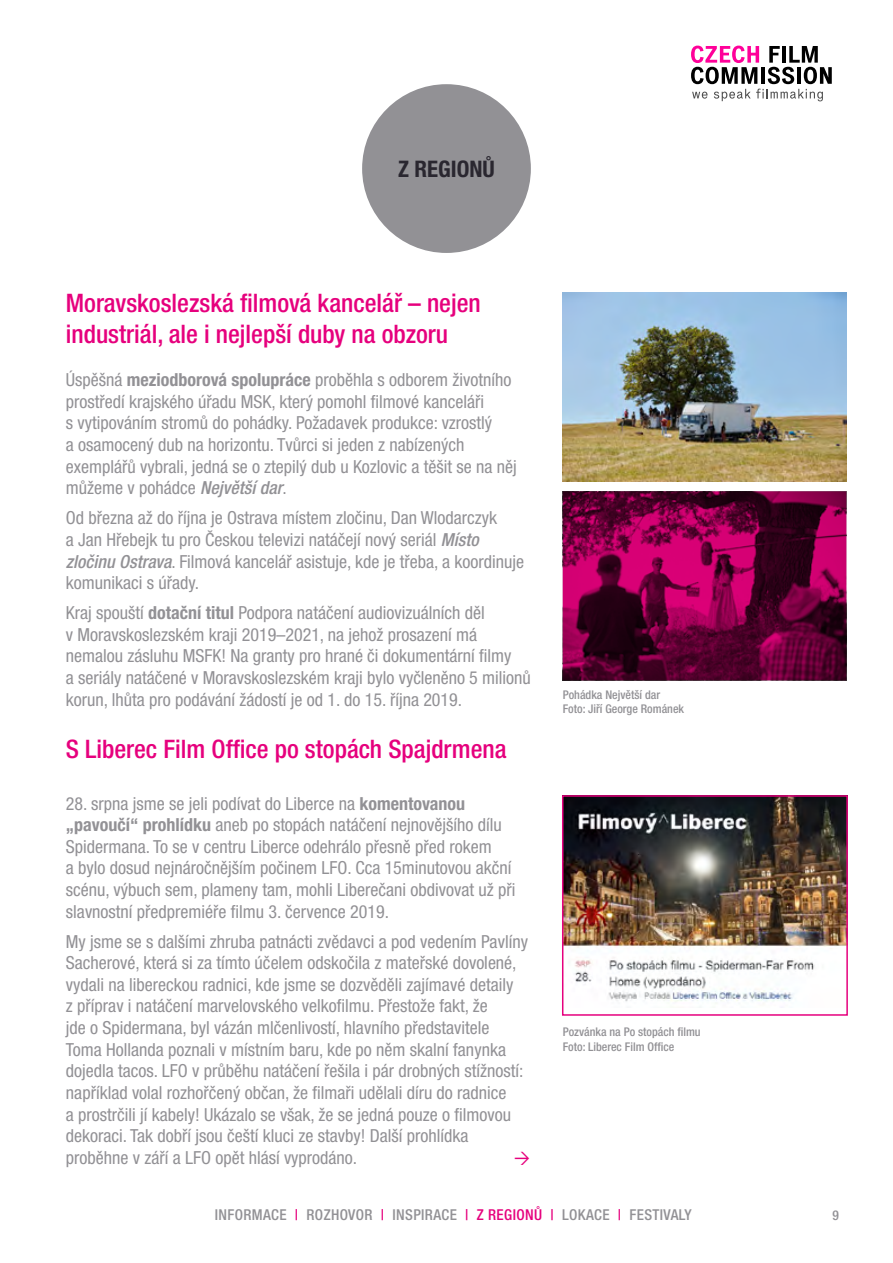
<style>
.page{position:relative;width:893px;height:1263px;background:#fff}
.page>*{position:absolute;margin:0;border:0;box-sizing:border-box;transform-origin:0 0}
.t1{font:500 condensed 25.5px/30.6px "Helvetica Neue CE";color:#e6007d}
.t2{font:700 22.8px "Helvetica Neue Cond CE";color:#2a2730}
.t3{font:18px/21.6px "Helvetica Neue Cond CE";color:#929195}
.t4{font:500 condensed 15px "Helvetica Neue CE";letter-spacing:.025em;color:#929195}
.t5{font:500 condensed 13.5px "Helvetica Neue CE";color:#929195}
.t6{font:500 condensed 12px "Helvetica Neue CE";color:#929195}
.s1{font-weight:700}
.s2{font-family:"Helvetica Neue CE";font-weight:500;font-style:italic;font-stretch:condensed}
.s3{color:#e6007d}
</style>
<div class="page">
<div style="left:362px;top:84px;width:169px;height:169px;background:#929195;border-radius:50%"></div>
<svg style="left:691px;top:46px;width:141px;height:55px"></svg>
<img style="left:563px;top:293px;width:283px;height:189px">
<img style="left:565px;top:798px;width:280px;height:204px">
<div style="left:562px;top:795px;width:286px;height:221px;border:2px solid #e6007d"></div>
<svg style="left:563px;top:491px;width:283px;height:189px;background:#6e003b"></svg>
<p class="t2" style="left:398px;top:156px;width:98px">Z REGIONŮ</p>
<p class="t1" style="left:66px;top:289px;width:416px">Moravskoslezská filmová kancelář – nejen industriál, ale i nejlepší duby na obzoru</p>
<p class="t3" style="left:66px;top:369px;width:452px">Úspěšná <span class="s1">meziodborová spolupráce</span> proběhla s odborem životního prostředí krajského úřadu MSK, který pomohl filmové kanceláři<br>s vytipováním stromů do pohádky. Požadavek produkce: vzrostlý<br>a osamocený dub na horizontu. Tvůrci si jeden z nabízených exemplářů vybrali, jedná se o ztepilý dub u Kozlovic a těšit se na něj můžeme v pohádce <span class="s2">Největší dar</span>.</p>
<p class="t3" style="left:66px;top:507px;width:460px">Od března až do října je Ostrava místem zločinu, Dan Wlodarczyk<br>a Jan Hřebejk tu pro Českou televizi natáčejí nový seriál <span class="s2">Místo zločinu Ostrava</span>. Filmová kancelář asistuje, kde je třeba, a koordinuje komunikaci s úřady.</p>
<p class="t3" style="left:66px;top:602px;width:467px">Kraj spouští <span class="s1">dotační titul</span> Podpora natáčení audiovizuálních děl<br>v Moravskoslezském kraji 2019–2021, na jehož prosazení má nemalou zásluhu MSFK! Na granty pro hrané či dokumentární filmy<br>a seriály natáčené v Moravskoslezském kraji bylo vyčleněno 5 milionů korun, lhůta pro podávání žádostí je od 1. do 15. října 2019.</p>
<p class="t1" style="left:66px;top:734px;width:442px">S Liberec Film Office po stopách Spajdrmena</p>
<p class="t3" style="left:66px;top:792px;width:451px">28. srpna jsme se jeli podívat do Liberce na <span class="s1">komentovanou „pavoučí“ prohlídku</span> aneb po stopách natáčení nejnovějšího dílu Spidermana. To se v centru Liberce odehrálo přesně před rokem<br>a bylo dosud nejnáročnějším počinem LFO. Cca 15minutovou akční scénu, výbuch sem, plameny tam, mohli Liberečani obdivovat už při slavnostní předpremiéře filmu 3. července 2019.</p>
<p class="t3" style="left:66px;top:930px;width:464px">My jsme se s dalšími zhruba patnácti zvědavci a pod vedením Pavlíny Sacherové, která si za tímto účelem odskočila z mateřské dovolené, vydali na libereckou radnici, kde jsme se dozvěděli zajímavé detaily<br>z příprav i natáčení marvelovského velkofilmu. Přestože fakt, že<br>jde o Spidermana, byl vázán mlčenlivostí, hlavního představitele Toma Hollanda poznali v místním baru, kde po něm skalní fanynka dojedla tacos. LFO v průběhu natáčení řešila i pár drobných stížností: například volal rozhořčený občan, že filmaři udělali díru do radnice<br>a prostrčili jí kabely! Ukázalo se však, že se jedná pouze o filmovou dekoraci. Tak dobří jsou čeští kluci ze stavby! Další prohlídka proběhne v září a LFO opět hlásí vyprodáno.</p>
<p class="t6" style="left:563px;top:688px;width:99px">Pohádka Největší dar</p>
<p class="t6" style="left:563px;top:702px;width:123px">Foto: Jiří George Románek</p>
<p class="t6" style="left:563px;top:1025px;width:139px">Pozvánka na Po stopách filmu</p>
<p class="t6" style="left:563px;top:1040px;width:113px">Foto: Liberec Film Office</p>
<p class="t4" style="left:215px;top:1206px;width:478px">INFORMACE <span class="s3">|</span> ROZHOVOR <span class="s3">|</span> INSPIRACE <span class="s3">| Z REGIONŮ |</span> LOKACE <span class="s3">|</span> FESTIVALY</p>
<p class="t5" style="left:832px;top:1208px;width:8px">9</p>
</div>
